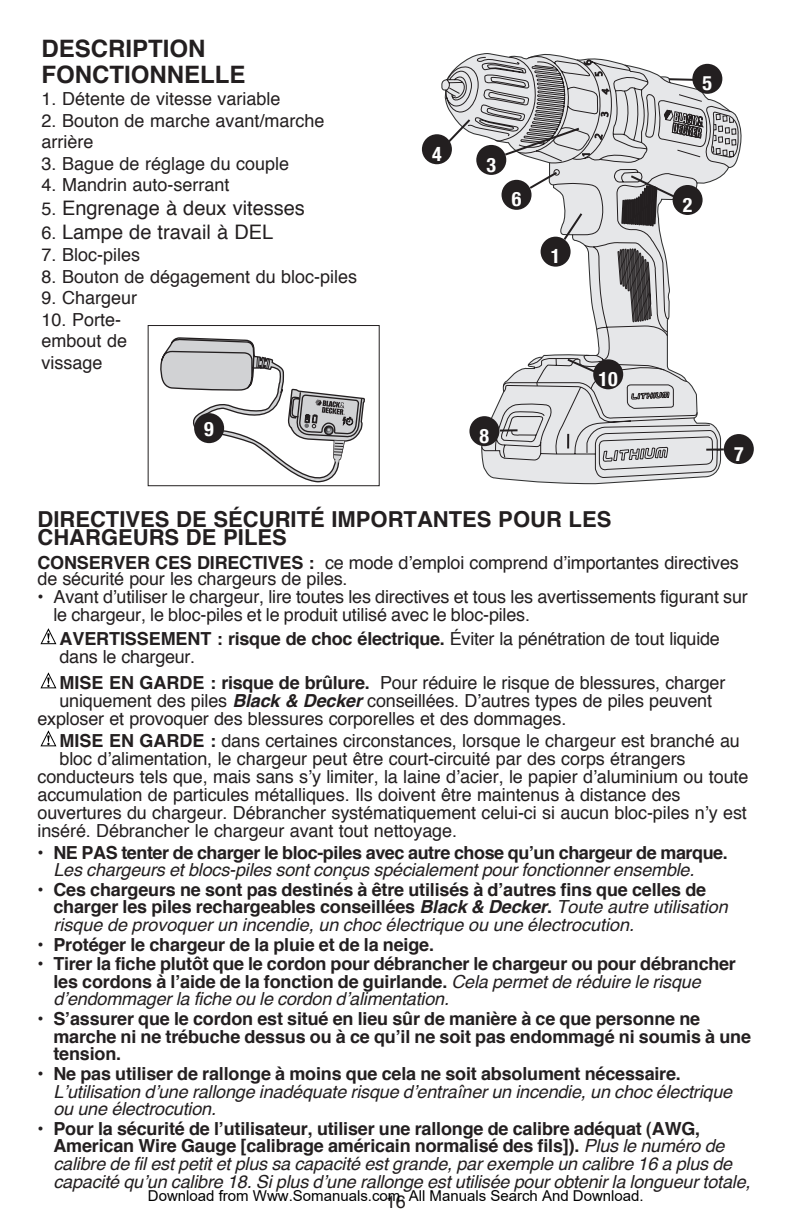
<style>
.page{position:relative;width:792px;height:1224px;background:#fff}
.page>*{position:absolute;margin:0;border:0;box-sizing:border-box;transform-origin:0 0}
.t1{font:700 24px/26px "Helvetica";color:#231f20}
.t2{font:700 22px "Helvetica";color:#231f20}
.t3{font:20px "Helvetica";color:#231f20}
.t4{font:700 condensed 20px "Helvetica Neue";color:#fff}
.t5{font:18px/21.6px "Helvetica";letter-spacing:-.005em;color:#231f20}
.t6{font:italic 18px/17.6px "Helvetica";letter-spacing:-.01em;color:#231f20}
.t7{font:700 18px/17.6px "Helvetica";letter-spacing:-.01em;color:#231f20}
.t8{font:15px "Arial";color:#000}
.s1{font-size:18px}
.s2{font-weight:700}
.s3{font-weight:700;font-style:italic}
.s4{font-style:normal}
.s5{font-weight:700;font-style:normal}
.s6{font-weight:400}
.s7{font-style:italic}
.s8{font-weight:400;font-style:italic}
</style>
<div class="page">
<svg style="left:40px;top:628px;width:17px;height:17px"></svg>
<svg style="left:40px;top:672px;width:17px;height:17px"></svg>
<svg style="left:40px;top:730px;width:17px;height:17px"></svg>
<svg style="left:441px;top:53px;width:301px;height:431px"></svg>
<svg style="left:481px;top:53px;width:259px;height:425px"></svg>
<svg style="left:445px;top:59px;width:291px;height:413px"></svg>
<div style="left:541px;top:237px;width:30px;height:30px;background:#231f20;border-radius:50%"></div>
<svg style="left:562px;top:211px;width:22px;height:31px"></svg>
<div style="left:476px;top:145px;width:30px;height:30px;background:#231f20;border-radius:50%"></div>
<div style="left:673px;top:185px;width:30px;height:30px;background:#231f20;border-radius:50%"></div>
<svg style="left:614px;top:169px;width:64px;height:155px"></svg>
<div style="left:422px;top:134px;width:30px;height:30px;background:#231f20;border-radius:50%"></div>
<div style="left:469px;top:416px;width:30px;height:30px;background:#231f20;border-radius:50%"></div>
<hr style="left:500px;top:429px;width:18px;height:3px;background:#231f20">
<div style="left:593px;top:359px;width:30px;height:30px;background:#231f20;border-radius:50%"></div>
<svg style="left:565px;top:357px;width:32px;height:17px"></svg>
<div style="left:692px;top:64px;width:30px;height:30px;background:#231f20;border-radius:50%"></div>
<svg style="left:567px;top:434px;width:2px;height:15px"></svg>
<svg style="left:446px;top:57px;width:257px;height:101px;background:#bdbcbe"></svg>
<div style="left:724px;top:434px;width:30px;height:30px;background:#231f20;border-radius:50%"></div>
<hr style="left:706px;top:448px;width:18px;height:3px;background:#231f20">
<div style="left:502px;top:180px;width:30px;height:30px;background:#231f20;border-radius:50%"></div>
<svg style="left:527px;top:170px;width:32px;height:21px"></svg>
<svg style="left:160px;top:337px;width:205px;height:145px"></svg>
<div style="left:148px;top:325px;width:231px;height:161px;border:1px solid #231f20"></div>
<div style="left:194px;top:413px;width:30px;height:30px;background:#231f20;border-radius:50%"></div>
<h1 class="t1" style="left:42px;top:35px;width:203px">DESCRIPTION<br>FONCTIONNELLE</h1>
<p class="t5" style="left:42px;top:87px;width:241px">1. Détente de vitesse variable</p>
<p class="t5" style="left:42px;top:109px;width:285px">2. Bouton de marche avant/marche arrière</p>
<p class="t5" style="left:42px;top:152px;width:249px">3. Bague de réglage du couple</p>
<p class="t5" style="left:42px;top:174px;width:190px">4. Mandrin auto-serrant</p>
<p class="t3" style="left:42px;top:191px;width:265px"><span class="s1">5.</span> Engrenage à deux vitesses</p>
<p class="t3" style="left:42px;top:215px;width:233px"><span class="s1">6.</span> Lampe de travail à DEL</p>
<p class="t5" style="left:42px;top:243px;width:100px">7. Bloc-piles</p>
<p class="t5" style="left:42px;top:265px;width:317px">8. Bouton de dégagement du bloc-piles</p>
<p class="t5" style="left:42px;top:287px;width:97px">9. Chargeur</p>
<p class="t5" style="left:42px;top:308px;width:87px">10. Porte&shy;embout de vissage</p>
<p class="t4" style="left:204px;top:417px;width:11px">9</p>
<p class="t4" style="left:432px;top:142px;width:11px">4</p>
<p class="t4" style="left:487px;top:152px;width:11px">3</p>
<p class="t4" style="left:512px;top:187px;width:11px">6</p>
<p class="t4" style="left:551px;top:244px;width:11px">1</p>
<p class="t4" style="left:480px;top:424px;width:11px">8</p>
<p class="t4" style="left:599px;top:367px;width:21px">10</p>
<p class="t4" style="left:703px;top:71px;width:11px">5</p>
<p class="t4" style="left:683px;top:192px;width:11px">2</p>
<p class="t4" style="left:734px;top:441px;width:11px">7</p>
<p class="t2" style="left:38px;top:499px;width:191px">Directives de sécurité</p>
<p class="t2" style="left:332px;top:499px;width:16px">important</p>
<p class="t2" style="left:462px;top:499px;width:53px">es pour</p>
<p class="t2" style="left:569px;top:499px;width:42px">les</p>
<p class="t2" style="left:37px;top:517px;width:111px">chargeurs</p>
<p class="t2" style="left:186px;top:517px;width:100px">de piles</p>
<p class="t5" style="left:38px;top:554px;width:703px;line-height:16px"><span class="s2">CONSERVER CES DIRECTIVES :</span> ce mode d’emploi comprend d’importantes directives de sécurité pour les chargeurs de piles.</p>
<p class="t5" style="left:53px;top:587px;width:696px;line-height:18px;text-indent:-16px">• Avant d’utiliser le chargeur, lire toutes les directives et tous les avertissements figurant sur le chargeur, le bloc-piles et le produit utilisé avec le bloc-piles.</p>
<p class="t5" style="left:60px;top:629px;width:662px;line-height:18px"><span class="s2">AVE RTISSEMENT : risque de choc électrique.</span> Éviter la pénétration de tout liquide dans le chargeur.</p>
<p class="t5" style="left:60px;top:671px;width:667px"><span class="s2">MISE EN GARDE : risque de brûlure.</span> Pour réduire le risque de blessures, charger</p>
<p class="t5" style="left:59px;top:689px;width:654px">uniquement des piles <span class="s3">Black &amp; Decker</span> conseillées. D’autres types de piles peuvent</p>
<p class="t5" style="left:38px;top:707px;width:530px">exploser et provoquer des blessures corporelles et des dommages.</p>
<p class="t5" style="left:60px;top:729px;width:682px"><span class="s2">MISE EN GARDE :</span> dans certaines circonstances, lorsque le chargeur est branché au</p>
<p class="t5" style="left:59px;top:747px;width:628px">bloc d’alimentation, le chargeur peut être court-circuité par des corps étrangers</p>
<p class="t5" style="left:37px;top:765px;width:713px">conducteurs tels que, mais sans s’y limiter, la laine d’acier, le papier d’aluminium ou toute</p>
<p class="t5" style="left:37px;top:783px;width:645px">accumulation de particules métalliques. Ils doivent être maintenus à distance des</p>
<p class="t5" style="left:37px;top:801px;width:711px">ouvertures du chargeur. Débrancher systématiquement celui-ci si aucun bloc-piles n’y est</p>
<p class="t5" style="left:37px;top:819px;width:421px">inséré. Débrancher le chargeur avant tout nettoyage.</p>
<p class="t6" style="left:53px;top:844px;width:676px;text-indent:-16px"><span class="s4">•</span> <span class="s5">NE PAS tenter de charger le bloc-piles avec autre chose qu’un chargeur de marque.<br></span>Les chargeurs et blocs-piles sont conçus spécialement pour fonctionner ensemble.</p>
<p class="t7" style="left:53px;top:880px;width:676px;text-indent:-16px"><span class="s6">•</span> Ces chargeurs ne sont pas destinés à être utilisés à d’autres fins que celles de charger les piles rechargeables conseillées <span class="s7">Black &amp; Decker</span>. <span class="s8">Toute autre utilisation risque de provoquer un incendie, un choc électrique ou une électrocution.</span></p>
<p class="t7" style="left:37px;top:935px;width:398px"><span class="s6">•</span> Protéger le chargeur de la pluie et de la neige.</p>
<p class="t7" style="left:53px;top:954px;width:684px;text-indent:-16px"><span class="s6">•</span> Tirer la fiche plutôt que le cordon pour débrancher le chargeur ou pour débrancher les cordons à l’aide de la fonction de guirlande. <span class="s8">Cela permet de réduire le risque d’endommager la fiche ou le cordon d’alimentation.</span></p>
<p class="t7" style="left:53px;top:1009px;width:699px;text-indent:-16px"><span class="s6">•</span> S’assurer que le cordon est situé en lieu sûr de manière à ce que personne ne marche ni ne trébuche dessus ou à ce qu’il ne soit pas endommagé ni soumis à une tension.</p>
<p class="t6" style="left:53px;top:1065px;width:680px;text-indent:-16px"><span class="s4">•</span> <span class="s5">Ne pas utiliser de rallonge à moins que cela ne soit absolument nécessaire.<br></span>L’utilisation d’une rallonge inadéquate risque d’entraîner un incendie, un choc électrique ou une électrocution.</p>
<p class="t6" style="left:53px;top:1120px;width:699px;text-indent:-16px"><span class="s4">•</span> <span class="s5">Pour la sécurité de l’utilisateur, utiliser une rallonge de calibre adéquat (AWG, American Wire Gauge [calibrage américain normalisé des fils]).</span> Plus le numéro de calibre de fil est petit et plus sa capacité est grande, par exemple un calibre 16 a plus de capacité qu’un calibre 18. Si plus d’une rallonge est utilisée pour obtenir la longueur totale,</p>
<p class="t8" style="left:148px;top:1187px;width:497px">Download from Www.Somanuals.com. All Manuals Search And Download.</p>
<p class="t5" style="left:386px;top:1191px;width:22px">16</p>
</div>
